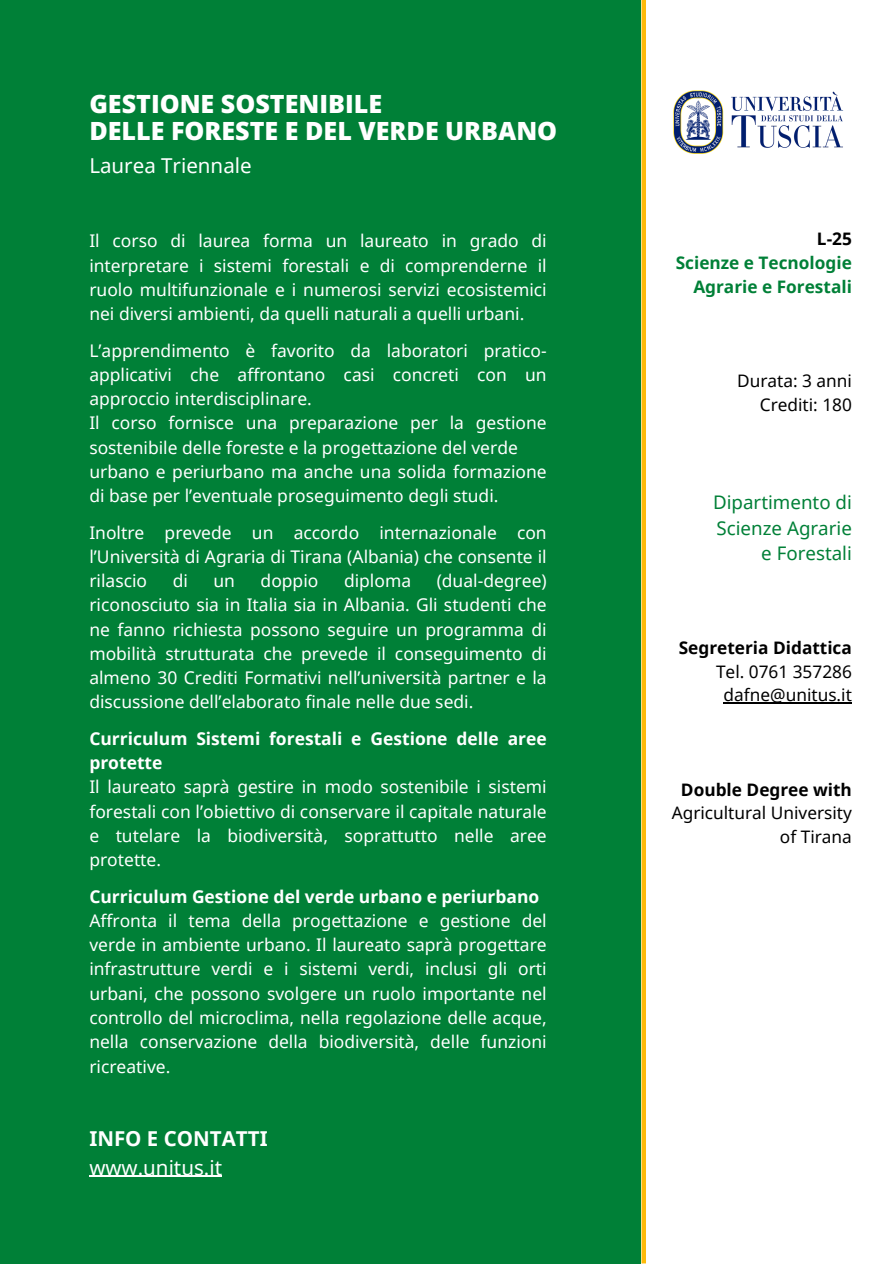
<style>
.page{position:relative;width:894px;height:1264px;background:#fff}
.page>*{position:absolute;margin:0;border:0;box-sizing:border-box;transform-origin:0 0}
.t1{font:800 25.05px/27px "Open Sans";color:#fff}
.t2{font:700 20.55px/28.2px "Noto Sans";color:#fff}
.t3{font:20.55px "Noto Sans";color:#fff}
.t4{font:18.75px/25.8px "Noto Sans";color:#008037;text-align:right}
.t5{font:17.4px/24.3px "Noto Sans";color:#fff;text-align:justify}
.t6{font:700 17.4px/24.3px "Noto Sans";color:#fff}
.t7{font:17.25px "Noto Sans";color:#000}
.t8{font:700 17.25px/23.7px "Noto Sans";color:#008037;text-align:right}
.t9{font:700 17.25px "Noto Sans";color:#000}
.s1{font-weight:400}
.s2{color:#000}
</style>
<div class="page">
<div style="left:0;top:0;width:893px;height:1263px;background:#008037"></div>
<div style="left:641px;top:0;width:252px;height:1263px;background:#fff"></div>
<img style="left:673px;top:90px;width:171px;height:64px">
<hr style="left:723px;top:702px;width:128px;height:1px;background:#000">
<hr style="left:89px;top:1175px;width:133px;height:1px;background:#fff">
<svg style="left:641px;top:0;width:4px;height:1263px;background:#fec228"></svg>
<p class="t1" style="left:89px;top:90px;width:469px">GESTIONE SOSTENIBILE<br>DELLE FORESTE E DEL VERDE URBANO</p>
<h2 class="t3" style="left:89px;top:151px;width:164px">Laurea Triennale</h2>
<p class="t5" style="left:89px;top:228px;width:459px">Il corso di laurea forma un laureato in grado di interpretare i sistemi forestali e di comprenderne il ruolo multifunzionale e i numerosi servizi ecosistemici nei diversi ambienti, da quelli naturali a quelli urbani.</p>
<p class="t5" style="left:89px;top:337px;width:459px">L’apprendimento è favorito da laboratori pratico&shy;applicativi che affrontano casi concreti con un approccio interdisciplinare.</p>
<p class="t5" style="left:89px;top:410px;width:459px">Il corso fornisce una preparazione per la gestione sostenibile delle foreste e la progettazione del verde</p>
<p class="t5" style="left:89px;top:459px;width:459px">urbano e periurbano ma anche una solida formazione di base per l’eventuale proseguimento degli studi.</p>
<p class="t5" style="left:89px;top:519px;width:459px">Inoltre prevede un accordo internazionale con l’Università di Agraria di Tirana (Albania) che consente il rilascio</p>
<p class="t5" style="left:89px;top:568px;width:459px;text-indent:347px">(dual-degree) riconosciuto sia in Italia sia in Albania. Gli studenti che ne fanno richiesta possono seguire un programma di mobilità strutturata che prevede il conseguimento di almeno 30 Crediti Formativi nell’università partner e la discussione dell’elaborato finale nelle due sedi.</p>
<p class="t6" style="left:89px;top:726px;width:459px">Curriculum Sistemi forestali e Gestione delle aree protette</p>
<p class="t5" style="left:89px;top:774px;width:459px">Il laureato saprà gestire in modo sostenibile i sistemi forestali con l’obiettivo di conservare il capitale naturale e tutelare la biodiversità, soprattutto nelle aree protette.</p>
<p class="t6" style="left:89px;top:883px;width:451px">Curriculum Gestione del verde urbano e periurbano</p>
<h2 class="t5" style="left:89px;top:908px;width:459px">Affronta il tema della progettazione e gestione del verde in ambiente urbano. Il laureato saprà progettare infrastrutture verdi e i sistemi verdi, inclusi gli orti urbani, che possono svolgere un ruolo importante nel controllo del microclima, nella regolazione delle acque, nella conservazione della biodiversità, delle funzioni ricreative.</h2>
<p class="t5" style="left:173px;top:568px;width:17px">di</p>
<p class="t5" style="left:213px;top:568px;width:23px">un</p>
<p class="t5" style="left:260px;top:568px;width:59px">doppio</p>
<p class="t5" style="left:344px;top:568px;width:69px">diploma</p>
<p class="t2" style="left:89px;top:1124px;width:180px">INFO E CONTATTI <span class="s1">www.unitus.it</span></p>
<p class="t8" style="left:675px;top:227px;width:178px"><span class="s2">L-25<br></span>Scienze e Tecnologie<br>Agrarie e Forestali</p>
<h3 class="t7" style="left:737px;top:369px;width:116px">Durata: 3 anni</h3>
<p class="t7" style="left:759px;top:392px;width:94px">Crediti: 180</p>
<p class="t4" style="left:712px;top:488px;width:140px">Dipartimento di<br>Scienze Agrarie e Forestali</p>
<h2 class="t9" style="left:678px;top:635px;width:174px">Segreteria Didattica</h2>
<p class="t7" style="left:715px;top:659px;width:137px">Tel. 0761 357286</p>
<p class="t7" style="left:723px;top:682px;width:130px">dafne@unitus.it</p>
<p class="t9" style="left:680px;top:777px;width:172px">Double Degree with</p>
<p class="t7" style="left:671px;top:801px;width:182px">Agricultural University</p>
<p class="t7" style="left:779px;top:824px;width:73px">of Tirana</p>
</div>
